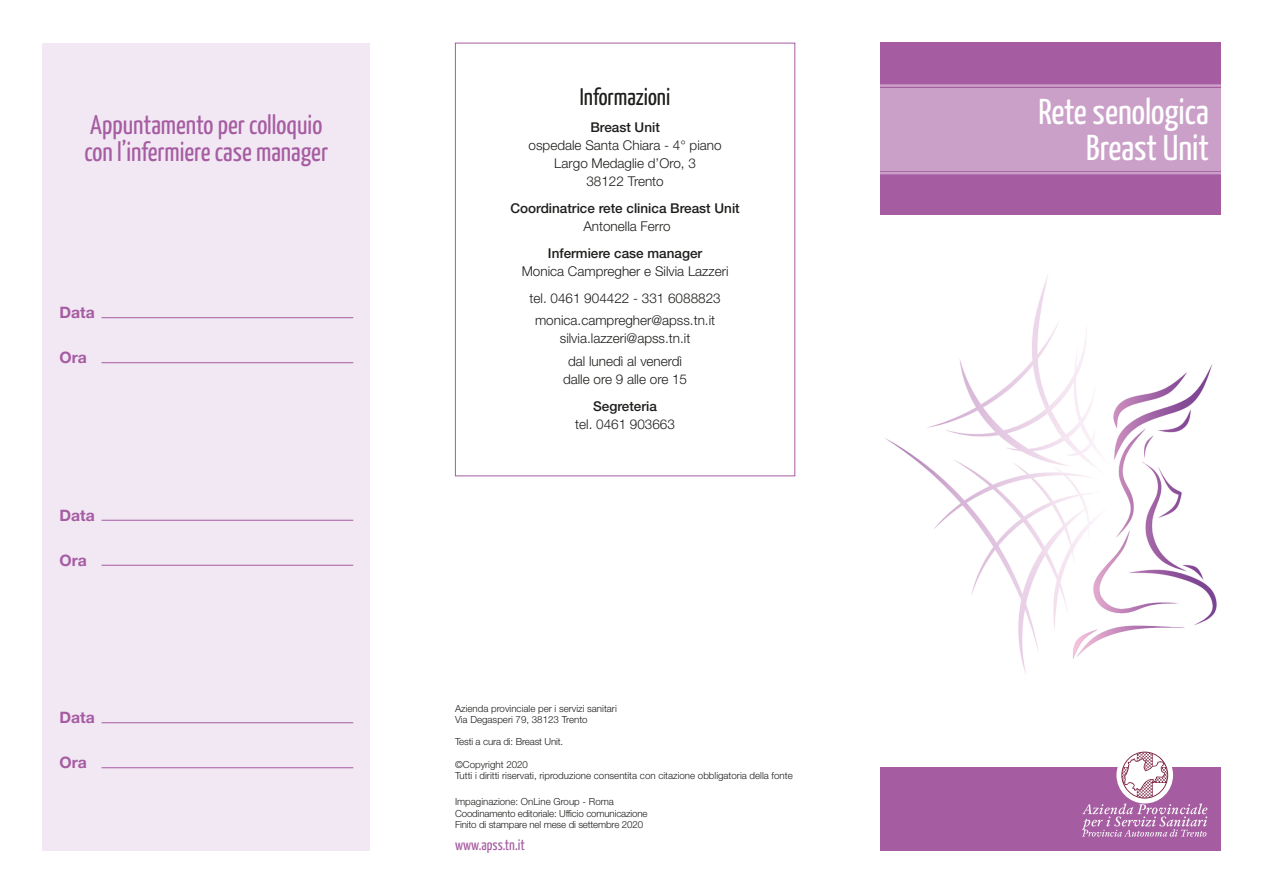
<style>
.page{position:relative;width:1263px;height:893px;background:#fff}
.page>*{position:absolute;margin:0;border:0;box-sizing:border-box;transform-origin:0 0}
.t1{font:36px/36px "Yanone Kaffeesatz";color:#fff;text-align:right}
.t2{font:27px/27px "Yanone Kaffeesatz";color:#a65ca1}
.t3{font:24px "Yanone Kaffeesatz";color:#1d1d1b}
.t4{font:700 15.75px "Helvetica Neue";color:#a65ca1}
.t5{font:15px "Yanone Kaffeesatz";color:#a65ca1}
.t6{font:300 13.5px/18px "Helvetica Neue";color:#1d1d1b;text-align:center}
.t7{font:500 13.5px "Helvetica Neue";color:#1d1d1b}
.t8{font:300 9.75px/11.2px "Helvetica Neue";color:#1d1d1b}
</style>
<div class="page">
<img style="left:885px;top:275px;width:332px;height:399px">
<div style="left:880px;top:43px;width:340px;height:172px;background:#a65ca1"></div>
<div style="left:880px;top:767px;width:340px;height:83px;background:#a65ca1"></div>
<svg style="left:880px;top:83px;width:341px;height:93px;background:#c89cc5"></svg>
<div style="left:843px;top:89px;width:415px;height:80px;border:2px solid #fff"></div>
<svg style="left:1082px;top:751px;width:125px;height:86px"></svg>
<div style="left:43px;top:43px;width:327px;height:807px;background:#f1e8f4"></div>
<hr style="left:102px;top:317px;width:251px;height:1px;background:#a65ca1">
<hr style="left:102px;top:362px;width:251px;height:1px;background:#a65ca1">
<hr style="left:102px;top:520px;width:251px;height:1px;background:#a65ca1">
<hr style="left:102px;top:565px;width:251px;height:1px;background:#a65ca1">
<hr style="left:102px;top:722px;width:251px;height:1px;background:#a65ca1">
<hr style="left:102px;top:767px;width:251px;height:1px;background:#a65ca1">
<div style="left:455px;top:43px;width:340px;height:433px;border:1px solid #a65ca1"></div>
<h2 class="t2" style="left:84px;top:110px;width:245px">Appuntamento per colloquio con l’infermiere case manager</h2>
<h3 class="t4" style="left:60px;top:303px;width:37px">Data</h3>
<h3 class="t4" style="left:60px;top:348px;width:29px">Ora</h3>
<h3 class="t4" style="left:60px;top:505px;width:37px">Data</h3>
<h3 class="t4" style="left:60px;top:550px;width:29px">Ora</h3>
<h3 class="t4" style="left:60px;top:708px;width:37px">Data</h3>
<h3 class="t4" style="left:60px;top:753px;width:29px">Ora</h3>
<h3 class="t3" style="left:580px;top:82px;width:92px">Informazioni</h3>
<h3 class="t7" style="left:590px;top:119px;width:71px">Breast Unit</h3>
<h3 class="t6" style="left:529px;top:136px;width:194px">ospedale Santa Chiara - 4° piano<br>Largo Medaglie d’Oro, 3<br>38122 Trento</h3>
<h3 class="t7" style="left:510px;top:200px;width:231px">Coordinatrice rete clinica Breast Unit</h3>
<h3 class="t6" style="left:583px;top:217px;width:89px">Antonella Ferro</h3>
<h3 class="t7" style="left:548px;top:245px;width:156px">Infermiere case manager</h3>
<h3 class="t6" style="left:522px;top:258px;width:208px;line-height:27px">Monica Campregher e Silvia Lazzeri tel. 0461 904422 - 331 6088823</h3>
<h3 class="t6" style="left:535px;top:311px;width:182px">monica.campregher@apss.tn.it silvia.lazzeri@apss.tn.it</h3>
<h3 class="t6" style="left:563px;top:351px;width:126px">dal lunedì al venerdì dalle ore 9 alle ore 15</h3>
<h3 class="t7" style="left:593px;top:398px;width:65px">Segreteria</h3>
<h3 class="t6" style="left:575px;top:414px;width:101px">tel. 0461 903663</h3>
<p class="t8" style="left:455px;top:702px;width:163px">Azienda provinciale per i servizi sanitari<br>Via Degasperi 79, 38123 Trento</p>
<p class="t8" style="left:455px;top:736px;width:110px">Testi a cura di: Breast Unit.</p>
<p class="t8" style="left:455px;top:759px;width:339px">©Copyright 2020<br>Tutti i diritti riservati, riproduzione consentita con citazione obbligatoria della fonte</p>
<p class="t8" style="left:455px;top:796px;width:194px">Impaginazione: OnLine Group - Roma<br>Coodinamento editoriale: Ufficio comunicazione<br>Finito di stampare nel mese di settembre 2020</p>
<h3 class="t5" style="left:455px;top:836px;width:71px">www.apss.tn.it</h3>
<h1 class="t1" style="left:1038px;top:93px;width:172px">Rete senologica<br>Breast Unit</h1>
</div>
